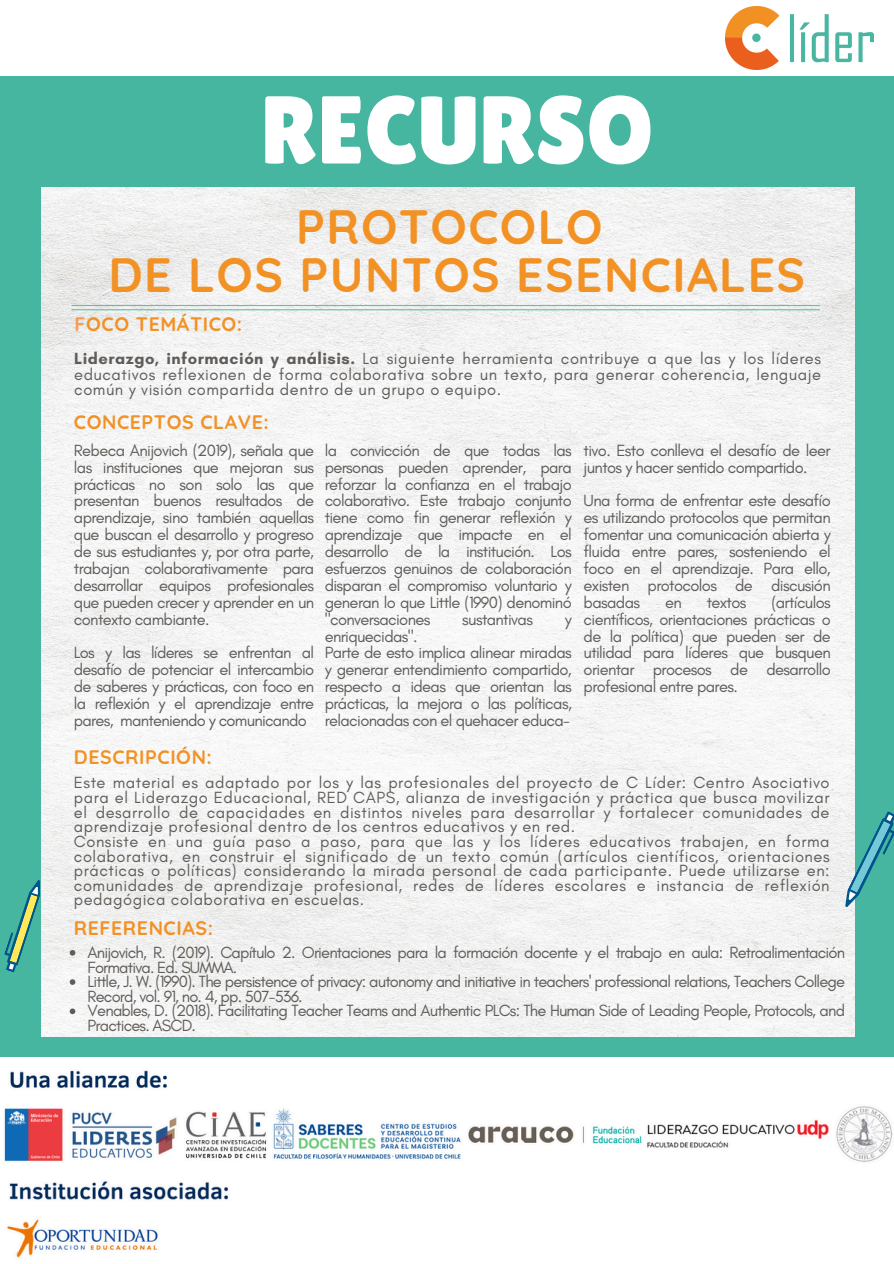
<style>
.page{position:relative;width:894px;height:1264px;background:#fff}
.page>*{position:absolute;margin:0;border:0;box-sizing:border-box;transform-origin:0 0}
.t1{font:96px "Lilita One";color:#fff}
.t2{font:700 48px/47.2px "Quicksand";letter-spacing:.03em;color:#f29124;text-align:center}
.t3{font:700 19.5px "Quicksand";letter-spacing:.03em;color:#f29124}
.t4{font:16.5px/16.8px "Glacial Indifference";letter-spacing:-.04em;color:#5f5c59;text-align:justify}
.s1{color:#fa9953}
.s2{font-weight:700}
</style>
<div class="page">
<div style="left:0;top:0;width:893px;height:1263px;background:#47b6a1"></div>
<img style="left:41px;top:188px;width:813px;height:848px">
<svg style="left:845px;top:811px;width:48px;height:96px"></svg>
<div style="left:0;top:0;width:893px;height:76px;background:#fff"></div>
<img style="left:725px;top:7px;width:147px;height:63px">
<svg style="left:4px;top:880px;width:36px;height:92px"></svg>
<img style="left:0;top:1057px;width:892px;height:206px">
<svg style="left:70px;top:950px;width:5px;height:5px"></svg>
<svg style="left:70px;top:979px;width:5px;height:5px"></svg>
<svg style="left:70px;top:1008px;width:5px;height:6px"></svg>
<hr style="left:72px;top:305px;width:747px;height:1px;background:#5ac6a4">
<hr style="left:72px;top:309px;width:747px;height:1px;background:#5ac6a4">
<h2 class="t1" style="left:260px;top:75px;width:394px">RECURSO</h2>
<p class="t2" style="left:108px;top:203px;width:698px">PROTOCOLO<br>DE LOS PUNTOS ESENCIALES</p>
<p class="t3" style="left:75px;top:312px;width:169px"><span class="s1">F</span>OCO TEMÁTICO:</p>
<h3 class="t4" style="left:74px;top:350px;width:748px;line-height:15.8px"><span class="s2">Liderazgo, información y análisis.</span> La siguiente herramienta contribuye a que las y los líderes educativos reflexionen de forma colaborativa sobre un texto, para generar coherencia, lenguaje común y visión compartida dentro de un grupo o equipo.</h3>
<h3 class="t3" style="left:74px;top:410px;width:196px">CONCEPTOS CLAVE:</h3>
<h3 class="t4" style="left:74px;top:441px;width:242px">Rebeca Anijovich (2019), señala que las instituciones que mejoran sus prácticas no son solo las que presentan buenos resultados de aprendizaje, sino también aquellas que buscan el desarrollo y progreso de sus estudiantes y, por otra parte, trabajan colaborativamente para desarrollar equipos profesionales que pueden crecer y aprender en un contexto cambiante.</h3>
<p class="t4" style="left:74px;top:644px;width:242px">Los y las líderes se enfrentan al desafío de potenciar el intercambio de saberes y prácticas, con foco en la reflexión y el aprendizaje entre pares, manteniendo y comunicando</p>
<p class="t4" style="left:324px;top:441px;width:248px">la convicción de que todas las personas pueden aprender, para reforzar la confianza en el trabajo colaborativo. Este trabajo conjunto tiene como fin generar reflexión y aprendizaje que impacte en el desarrollo de la institución. Los esfuerzos genuinos de colaboración disparan el compromiso voluntario y generan lo que Little (1990) denominó "conversaciones</p>
<p class="t4" style="left:462px;top:610px;width:72px">sustantivas</p>
<p class="t4" style="left:564px;top:610px;width:9px">y</p>
<p class="t4" style="left:324px;top:627px;width:94px">enriquecidas".</p>
<p class="t4" style="left:324px;top:644px;width:248px">Parte de esto implica alinear miradas y generar entendimiento compartido, respecto a ideas que orientan las prácticas, la mejora o las políticas, relacionadas con el quehacer educa-</p>
<p class="t4" style="left:583px;top:441px;width:248px">tivo. Esto conlleva el desafío de leer juntos y hacer sentido compartido.</p>
<p class="t4" style="left:583px;top:492px;width:248px">Una forma de enfrentar este desafío es utilizando protocolos que permitan fomentar una comunicación abierta y fluida entre pares, sosteniendo el foco en el aprendizaje. Para ello, existen protocolos de discusión basadas</p>
<p class="t4" style="left:583px;top:593px;width:248px;text-indent:188px">(artículos científicos, orientaciones prácticas o de la política) que pueden ser de utilidad para líderes que busquen orientar procesos de desarrollo profesional entre pares.</p>
<p class="t4" style="left:664px;top:593px;width:18px">en</p>
<p class="t4" style="left:706px;top:593px;width:41px">textos</p>
<h3 class="t3" style="left:74px;top:744px;width:139px">DESCRIPCIÓN:</h3>
<p class="t4" style="left:74px;top:775px;width:757px;line-height:14.7px">Este material es adaptado por los y las profesionales del proyecto de C Líder: Centro Asociativo para el Liderazgo Educacional, RED CAPS, alianza de investigación y práctica que busca movilizar el desarrollo de capacidades en distintos niveles para desarrollar y fortalecer comunidades de aprendizaje profesional dentro de los centros educativos y en red.</p>
<p class="t4" style="left:74px;top:833px;width:757px;line-height:14.7px">Consiste en una guía paso a paso, para que las y los líderes educativos trabajen, en forma colaborativa, en construir el significado de un texto común (artículos científicos, orientaciones prácticas o políticas) considerando la mirada personal de cada participante. Puede utilizarse en: comunidades de aprendizaje profesional, redes de líderes escolares e instancia de reflexión pedagógica colaborativa en escuelas.</p>
<p class="t3" style="left:74px;top:915px;width:140px">REFERENCIAS:</p>
<p class="t4" style="left:88px;top:944px;width:758px;line-height:14.7px">Anijovich, R. (2019). Capítulo 2. Orientaciones para la formación docente y el trabajo en aula: Retroalimentación<br>Formativa. Ed. SUMMA.</p>
<p class="t4" style="left:88px;top:974px;width:758px;line-height:14.7px">Little, J. W. (1990). The persistence of privacy: autonomy and initiative in teachers' professional relations, Teachers College<br>Record, vol. 91, no. 4, pp. 507-536.</p>
<p class="t4" style="left:88px;top:1003px;width:758px;line-height:14.7px">Venables, D. (2018). Facilitating Teacher Teams and Authentic PLCs: The Human Side of Leading People, Protocols, and<br>Practices. ASCD.</p>
</div>
